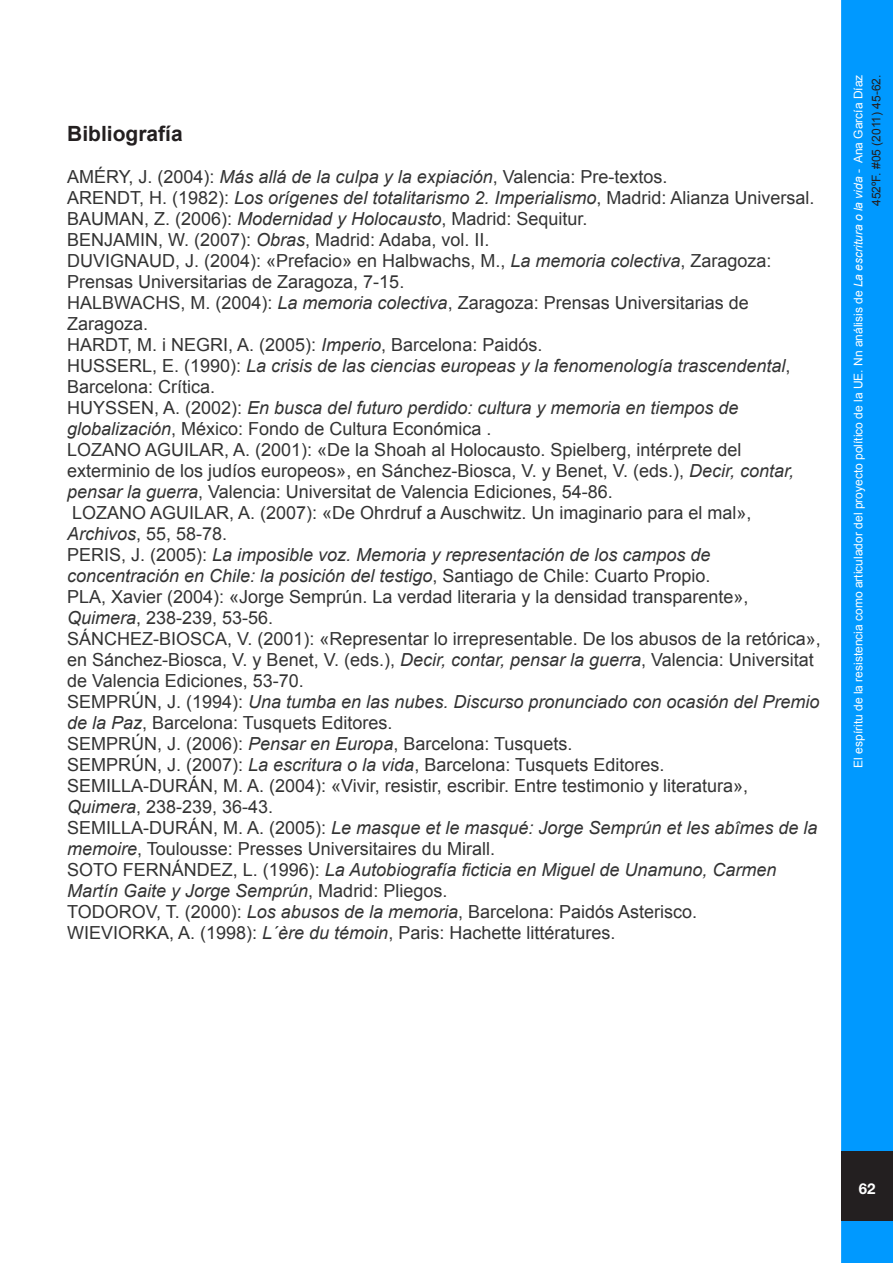
<style>
.page{position:relative;width:893px;height:1263px;background:#fff}
.page>*{position:absolute;margin:0;border:0;box-sizing:border-box;transform-origin:0 0}
.t1{font:700 21px "Arial";color:#231f20}
.t2{font:18px/21px "Arial";color:#333}
.t3{font:italic 18px/21px "Arial";color:#333}
.t4{font:700 15px "Helvetica Neue";color:#fff}
.t5{font:12px "Arial";color:#fff}
.t6{font:12px "Arial";color:#231f20}
.s1{font-style:italic}
.s2{font-style:normal}
</style>
<div class="page">
<div style="left:843px;top:2px;width:48px;height:1259px;background:#09f"></div>
<div style="left:841px;top:0;width:52px;height:1263px;border:3px solid #09f"></div>
<div style="left:841px;top:1151px;width:52px;height:70px;background:#231f20"></div>
<p class="t1" style="left:67px;top:120px;width:117px">Bibliografía</p>
<p class="t2" style="left:67px;top:167px;width:602px">AMÉRY, J. (2004): <span class="s1">Más allá de la culpa y la expiación</span>, Valencia: Pre-textos.</p>
<p class="t2" style="left:67px;top:188px;width:749px">ARENDT, H. (1982): <span class="s1">Los orígenes del totalitarismo 2. Imperialismo</span>, Madrid: Alianza Universal.</p>
<p class="t2" style="left:67px;top:209px;width:522px">BAUMAN, Z. (2006): <span class="s1">Modernidad y Holocausto</span>, Madrid: Sequitur.</p>
<p class="t2" style="left:67px;top:230px;width:424px">BENJAMIN, W. (2007): <span class="s1">Obras</span>, Madrid: Adaba, vol. II.</p>
<p class="t2" style="left:67px;top:251px;width:706px">DUVIGNAUD, J. (2004): «Prefacio» en Halbwachs, M., <span class="s1">La memoria colectiva</span>, Zaragoza:<br>Prensas Universitarias de Zaragoza, 7-15.</p>
<p class="t2" style="left:67px;top:293px;width:683px">HALBWACHS, M. (2004): <span class="s1">La memoria colectiva</span>, Zaragoza: Prensas Universitarias de<br>Zaragoza.</p>
<p class="t2" style="left:67px;top:335px;width:477px">HARDT, M. i NEGRI, A. (2005): <span class="s1">Imperio</span>, Barcelona: Paidós.</p>
<p class="t3" style="left:67px;top:356px;width:725px"><span class="s2">HUSSERL, E. (1990):</span> La crisis de las ciencias europeas y la fenomenología trascendental<span class="s2">,<br>Barcelona: Crítica.</span></p>
<p class="t3" style="left:67px;top:398px;width:673px"><span class="s2">HUYSSEN, A. (2002):</span> En busca del futuro perdido: cultura y memoria en tiempos de globalización<span class="s2">, México: Fondo de Cultura Económica .</span></p>
<p class="t2" style="left:67px;top:440px;width:729px">LOZANO AGUILAR, A. (2001): «De la Shoah al Holocausto. Spielberg, intérprete del exterminio de los judíos europeos», en Sánchez-Biosca, V. y Benet, V. (eds.), <span class="s1">Decir, contar, pensar la guerra</span>, Valencia: Universitat de Valencia Ediciones, 54-86.</p>
<p class="t2" style="left:67px;top:503px;width:686px">LOZANO AGUILAR, A. (2007): «De Ohrdruf a Auschwitz. Un imaginario para el mal»,<br><span class="s1">Archivos</span>, 55, 58-78.</p>
<p class="t3" style="left:67px;top:545px;width:645px"><span class="s2">PERIS, J. (2005):</span> La imposible voz. Memoria y representación de los campos de concentración en Chile: la posición del testigo<span class="s2">, Santiago de Chile: Cuarto Propio.</span></p>
<p class="t2" style="left:67px;top:587px;width:683px">PLA, Xavier (2004): «Jorge Semprún. La verdad literaria y la densidad transparente»,<br><span class="s1">Quimera</span>, 238-239, 53-56.</p>
<p class="t2" style="left:67px;top:629px;width:755px">SÁNCHEZ-BIOSCA, V. (2001): «Representar lo irrepresentable. De los abusos de la retórica», en Sánchez-Biosca, V. y Benet, V. (eds.), <span class="s1">Decir, contar, pensar la guerra</span>, Valencia: Universitat de Valencia Ediciones, 53-70.</p>
<p class="t3" style="left:67px;top:692px;width:754px"><span class="s2">SEMPRÚN, J. (1994):</span> Una tumba en las nubes. Discurso pronunciado con ocasión del Premio de la Paz<span class="s2">, Barcelona: Tusquets Editores.</span></p>
<p class="t2" style="left:67px;top:734px;width:507px">SEMPRÚN, J. (2006): <span class="s1">Pensar en Europa</span>, Barcelona: Tusquets.</p>
<p class="t2" style="left:67px;top:755px;width:599px">SEMPRÚN, J. (2007): <span class="s1">La escritura o la vida</span>, Barcelona: Tusquets Editores.</p>
<p class="t2" style="left:67px;top:776px;width:682px">SEMILLA-DURÁN, M. A. (2004): «Vivir, resistir, escribir. Entre testimonio y literatura»,<br><span class="s1">Quimera</span>, 238-239, 36-43.</p>
<p class="t2" style="left:67px;top:818px;width:752px">SEMILLA-DURÁN, M. A. (2005): <span class="s1">Le masque et le masqué: Jorge Semprún et les abîmes de la memoire</span>, Toulousse: Presses Universitaires du Mirall.</p>
<p class="t3" style="left:67px;top:860px;width:711px"><span class="s2">SOTO FERNÁNDEZ, L. (1996):</span> La Autobiografía ficticia en Miguel de Unamuno, Carmen<br>Martín Gaite y Jorge Semprún<span class="s2">, Madrid: Pliegos.</span></p>
<p class="t2" style="left:67px;top:902px;width:631px">TODOROV, T. (2000): <span class="s1">Los abusos de la memoria</span>, Barcelona: Paidós Asterisco.</p>
<p class="t2" style="left:67px;top:923px;width:550px">WIEVIORKA, A. (1998): <span class="s1">L´ère du témoin</span>, Paris: Hachette littératures.</p>
<p class="t5" style="left:850px;top:768px;width:694px;rotate:-90deg">El espíritu de la resistencia como articulador del proyecto político de la UE. Nn análisis de <span class="s1">La escritura o la vida</span> - Ana García Díaz</p>
<p class="t6" style="left:868px;top:206px;width:133px;rotate:-90deg">452ºF. #05 (2011) 45-62.</p>
<p class="t4" style="left:859px;top:1179px;width:18px">62</p>
</div>
